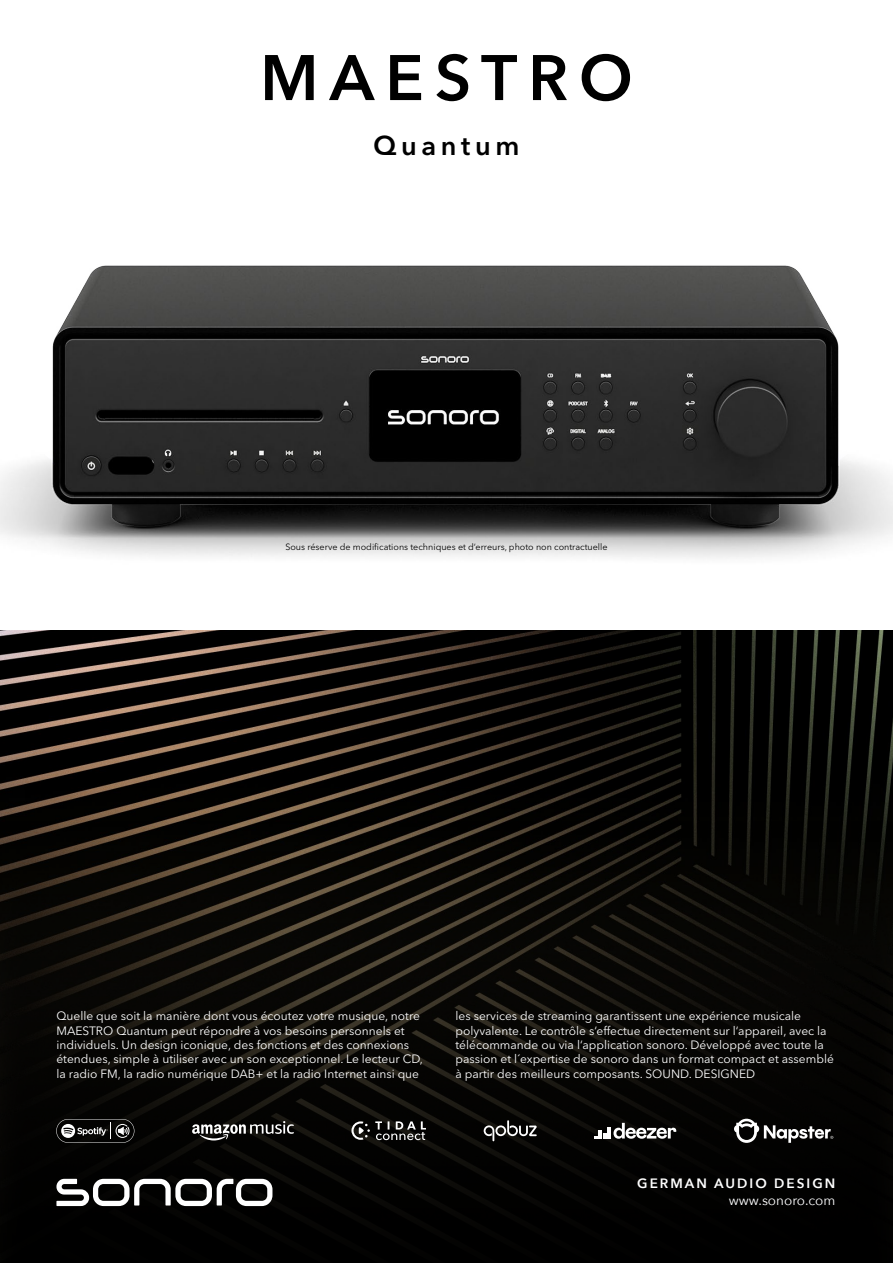
<style>
.page{position:relative;width:893px;height:1263px;background:#fff}
.page>*{position:absolute;margin:0;border:0;box-sizing:border-box;transform-origin:0 0}
.t1{font:600 63.6px "Avenir Next LT Pro";letter-spacing:.17em;color:#000}
.t2{font:600 27px "Avenir Next LT Pro";letter-spacing:.17em;color:#000}
.t3{font:600 13.5px "Avenir Next";letter-spacing:.15em;color:#fff}
.t4{font:13.5px "Avenir Next";color:#fff}
.t5{font:12px/14.4px "Avenir Next LT Pro";color:#fff}
.t6{font:9px "Avenir Next LT Pro";color:#000}
</style>
<div class="page">
<svg style="left:0;top:654px;width:893px;height:51px;background:#191511"></svg>
<svg style="left:0;top:705px;width:893px;height:558px;background:#0d0b08"></svg>
<img style="left:0;top:265px;width:893px;height:389px">
<svg style="left:192px;top:1121px;width:102px;height:19px;background:#484746"></svg>
<svg style="left:484px;top:1120px;width:53px;height:21px"></svg>
<svg style="left:594px;top:1123px;width:82px;height:16px"></svg>
<svg style="left:351px;top:1121px;width:75px;height:19px"></svg>
<svg style="left:734px;top:1119px;width:99px;height:24px"></svg>
<svg style="left:56px;top:1119px;width:78px;height:24px;background:#393837"></svg>
<svg style="left:56px;top:1179px;width:216px;height:27px"></svg>
<h1 class="t1" style="left:260px;top:39px;width:374px">MAESTRO</h1>
<h2 class="t2" style="left:374px;top:129px;width:147px">Quantum</h2>
<p class="t6" style="left:285px;top:541px;width:324px">Sous réserve de modifications techniques et d‘erreurs, photo non contractuelle</p>
<p class="t5" style="left:56px;top:1009px;width:368px">Quelle que soit la manière dont vous écoutez votre musique, notre MAESTRO Quantum peut répondre à vos besoins personnels et individuels. Un design iconique, des fonctions et des connexions étendues, simple à utiliser avec un son exceptionnel. Le lecteur CD, la radio FM, la radio numérique DAB+ et la radio Internet ainsi que</p>
<p class="t5" style="left:455px;top:1009px;width:380px">les services de streaming garantissent une expérience musicale polyvalente. Le contrôle s‘effectue directement sur l‘appareil, avec la télécommande ou via l‘application sonoro. Développé avec toute la passion et l´expertise de sonoro dans un format compact et assemblé à partir des meilleurs composants. SOUND. DESIGNED</p>
<p class="t3" style="left:637px;top:1172px;width:200px">GERMAN AUDIO DESIGN</p>
<p class="t4" style="left:729px;top:1188px;width:108px">www.sonoro.com</p>
</div>
